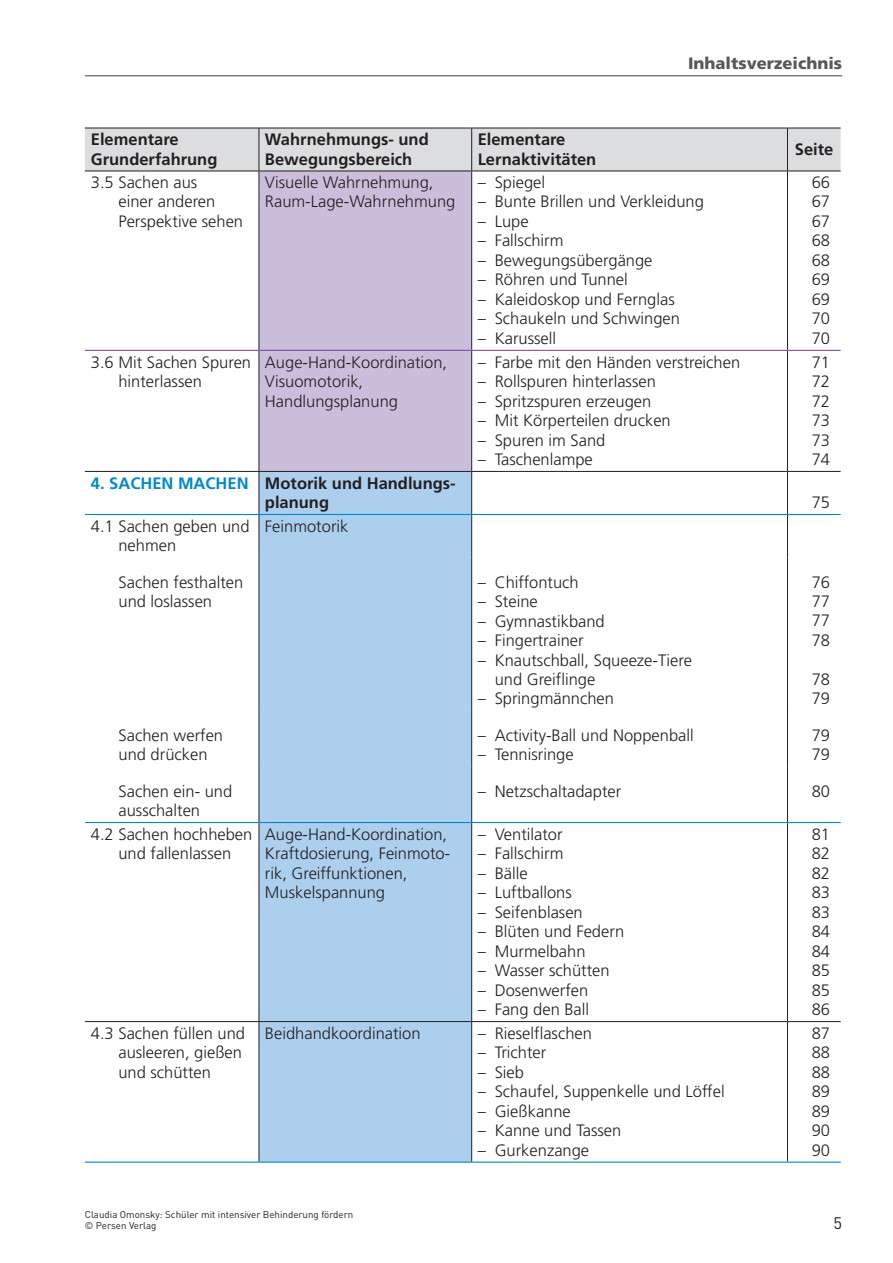
<style>
.page{position:relative;width:893px;height:1263px;background:#fff}
.page>*{position:absolute;margin:0;border:0;box-sizing:border-box;transform-origin:0 0}
.t1{font:300 16.5px/19.5px "Frutiger";color:#231f20}
.t2{font:700 16.5px/19.5px "Frutiger";color:#231f20}
.t3{font:900 16.5px "Frutiger";color:#57585a}
.t4{font:16.5px "DINOT";color:#231f20}
.t5{font:9.75px/11.2px "DINOT";color:#231f20}
.s1{color:#0089cf}
</style>
<div class="page">
<hr style="left:85px;top:75px;width:757px;height:1px;background:#57585a">
<div style="left:85px;top:129px;width:755px;height:42px;background:#dcdddf"></div>
<div style="left:259px;top:172px;width:212px;height:299px;background:#cbbedd"></div>
<div style="left:259px;top:472px;width:212px;height:690px;background:#accfed"></div>
<svg style="left:472px;top:472px;width:368px;height:549px"></svg>
<hr style="left:85px;top:128px;width:386px;height:1px;background:#231f20">
<hr style="left:258px;top:128px;width:1px;height:43px;background:#231f20">
<hr style="left:471px;top:128px;width:316px;height:1px;background:#231f20">
<hr style="left:471px;top:128px;width:1px;height:43px;background:#231f20">
<hr style="left:787px;top:128px;width:53px;height:1px;background:#231f20">
<hr style="left:787px;top:128px;width:1px;height:43px;background:#231f20">
<hr style="left:85px;top:171px;width:755px;height:1px;background:#231f20">
<hr style="left:258px;top:171px;width:1px;height:179px;background:#231f20">
<hr style="left:471px;top:171px;width:1px;height:179px;background:#231f20">
<hr style="left:787px;top:171px;width:1px;height:179px;background:#231f20">
<hr style="left:258px;top:351px;width:1px;height:120px;background:#231f20">
<hr style="left:471px;top:351px;width:1px;height:120px;background:#231f20">
<hr style="left:787px;top:351px;width:1px;height:120px;background:#231f20">
<hr style="left:85px;top:471px;width:386px;height:1px;background:#231f20">
<hr style="left:258px;top:472px;width:1px;height:42px;background:#231f20">
<hr style="left:471px;top:471px;width:316px;height:1px;background:#231f20">
<hr style="left:471px;top:472px;width:1px;height:42px;background:#231f20">
<hr style="left:787px;top:471px;width:53px;height:1px;background:#231f20">
<hr style="left:787px;top:472px;width:1px;height:42px;background:#231f20">
<hr style="left:258px;top:515px;width:1px;height:43px;background:#231f20">
<hr style="left:471px;top:515px;width:1px;height:43px;background:#231f20">
<hr style="left:787px;top:515px;width:1px;height:43px;background:#231f20">
<hr style="left:258px;top:558px;width:1px;height:153px;background:#231f20">
<hr style="left:471px;top:558px;width:1px;height:153px;background:#231f20">
<hr style="left:787px;top:558px;width:1px;height:153px;background:#231f20">
<hr style="left:258px;top:711px;width:1px;height:56px;background:#231f20">
<hr style="left:471px;top:711px;width:1px;height:56px;background:#231f20">
<hr style="left:787px;top:711px;width:1px;height:56px;background:#231f20">
<hr style="left:258px;top:767px;width:1px;height:55px;background:#231f20">
<hr style="left:471px;top:767px;width:1px;height:55px;background:#231f20">
<hr style="left:787px;top:767px;width:1px;height:55px;background:#231f20">
<hr style="left:258px;top:823px;width:1px;height:198px;background:#231f20">
<hr style="left:471px;top:823px;width:1px;height:198px;background:#231f20">
<hr style="left:787px;top:823px;width:1px;height:198px;background:#231f20">
<hr style="left:85px;top:1021px;width:386px;height:1px;background:#231f20">
<hr style="left:258px;top:1022px;width:1px;height:140px;background:#231f20">
<hr style="left:471px;top:1021px;width:316px;height:1px;background:#231f20">
<hr style="left:471px;top:1022px;width:1px;height:140px;background:#231f20">
<hr style="left:787px;top:1021px;width:53px;height:1px;background:#231f20">
<hr style="left:787px;top:1022px;width:1px;height:140px;background:#231f20">
<hr style="left:85px;top:350px;width:755px;height:1px;background:#7c51a1">
<hr style="left:85px;top:514px;width:755px;height:1px;background:#0089cf">
<hr style="left:85px;top:822px;width:755px;height:1px;background:#0089cf">
<hr style="left:85px;top:1162px;width:755px;height:1px;background:#0089cf">
<p class="t3" style="left:688px;top:56px;width:156px">Inhaltsverzeichnis</p>
<p class="t2" style="left:91px;top:131px;width:128px">Elementare<br>Grunderfahrung</p>
<p class="t2" style="left:265px;top:131px;width:165px">Wahrnehmungs- und<br>Bewegungsbereich</p>
<p class="t2" style="left:477px;top:131px;width:120px">Elementare<br>Lernaktivitäten</p>
<p class="t2" style="left:794px;top:141px;width:40px">Seite</p>
<p class="t1" style="left:118px;top:174px;width:126px;text-indent:-28px">3.5 Sachen aus<br>einer anderen<br>Perspektive sehen</p>
<p class="t1" style="left:265px;top:174px;width:192px">Visuelle Wahrnehmung,<br>Raum-Lage-Wahrnehmung</p>
<p class="t1" style="left:477px;top:174px;width:69px">– Spiegel</p>
<p class="t1" style="left:811px;top:174px;width:20px;text-align:justify">66<br>67<br>67<br>68<br>68<br>69<br>69<br>70<br>70</p>
<p class="t1" style="left:477px;top:193px;width:228px">– Bunte Brillen und Verkleidung</p>
<p class="t1" style="left:477px;top:213px;width:52px">– Lupe</p>
<p class="t1" style="left:477px;top:232px;width:87px">– Fallschirm</p>
<p class="t1" style="left:477px;top:252px;width:176px">– Bewegungsübergänge</p>
<p class="t1" style="left:477px;top:271px;width:152px">– Röhren und Tunnel</p>
<p class="t1" style="left:477px;top:291px;width:199px">– Kaleidoskop und Fernglas</p>
<p class="t1" style="left:477px;top:310px;width:204px">– Schaukeln und Schwingen</p>
<p class="t1" style="left:477px;top:330px;width:80px">– Karussell</p>
<p class="t1" style="left:118px;top:353px;width:134px;text-indent:-28px">3.6 Mit Sachen Spuren hinterlassen</p>
<p class="t1" style="left:265px;top:353px;width:184px">Auge-Hand-Koordination,<br>Visuomotorik,<br>Handlungsplanung</p>
<p class="t1" style="left:477px;top:353px;width:264px">– Farbe mit den Händen verstreichen</p>
<p class="t1" style="left:477px;top:373px;width:180px">– Rollspuren hinterlassen</p>
<p class="t1" style="left:477px;top:392px;width:175px">– Spritzspuren erzeugen</p>
<p class="t1" style="left:477px;top:412px;width:195px">– Mit Körperteilen drucken</p>
<p class="t1" style="left:477px;top:431px;width:129px">– Spuren im Sand</p>
<p class="t1" style="left:477px;top:451px;width:117px">– Taschenlampe</p>
<p class="t2" style="left:265px;top:474px;width:192px;text-indent:-174px"><span class="s1">4. SACHEN MACHEN</span> Motorik und Handlungs&shy;planung</p>
<p class="t1" style="left:118px;top:517px;width:133px;text-indent:-28px">4.1 Sachen geben und nehmen</p>
<p class="t1" style="left:265px;top:517px;width:85px">Feinmotorik</p>
<p class="t1" style="left:118px;top:573px;width:126px">Sachen festhalten und loslassen</p>
<p class="t1" style="left:477px;top:573px;width:103px">– Chiffontuch</p>
<p class="t1" style="left:477px;top:593px;width:62px">– Steine</p>
<p class="t1" style="left:477px;top:612px;width:129px">– Gymnastikband</p>
<p class="t1" style="left:477px;top:632px;width:107px">– Fingertrainer</p>
<p class="t1" style="left:494px;top:651px;width:199px;text-indent:-17px">– Knautschball, Squeeze-Tiere und Greiflinge</p>
<p class="t1" style="left:477px;top:690px;width:138px">– Springmännchen</p>
<p class="t1" style="left:118px;top:727px;width:106px">Sachen werfen und drücken</p>
<p class="t1" style="left:477px;top:727px;width:217px">– Activity-Ball und Noppenball</p>
<p class="t1" style="left:477px;top:746px;width:97px">– Tennisringe</p>
<p class="t1" style="left:811px;top:353px;width:20px;text-align:justify">71<br>72<br>72<br>73<br>73<br>74</p>
<p class="t1" style="left:811px;top:494px;width:20px">75</p>
<p class="t1" style="left:811px;top:573px;width:20px;text-align:justify">76<br>77<br>77<br>78</p>
<p class="t1" style="left:811px;top:671px;width:20px">78<br>79</p>
<p class="t1" style="left:811px;top:727px;width:20px">79<br>79</p>
<p class="t1" style="left:118px;top:782px;width:115px">Sachen ein- und ausschalten</p>
<p class="t1" style="left:477px;top:782px;width:145px">– Netzschaltadapter</p>
<p class="t1" style="left:811px;top:782px;width:20px">80</p>
<p class="t1" style="left:91px;top:826px;width:163px;text-align:center">4.2 Sachen hochheben und fallenlassen</p>
<p class="t1" style="left:265px;top:826px;width:187px">Auge-Hand-Koordination,<br>Kraftdosierung, Feinmoto&shy;rik, Greiffunktionen,<br>Muskelspannung</p>
<p class="t1" style="left:477px;top:826px;width:86px">– Ventilator</p>
<p class="t1" style="left:811px;top:825px;width:20px;text-align:justify">81<br>82<br>82<br>83<br>83<br>84<br>84<br>85<br>85<br>86</p>
<p class="t1" style="left:477px;top:845px;width:87px">– Fallschirm</p>
<p class="t1" style="left:477px;top:865px;width:52px">– Bälle</p>
<p class="t1" style="left:477px;top:884px;width:96px">– Luftballons</p>
<p class="t1" style="left:477px;top:904px;width:107px">– Seifenblasen</p>
<p class="t1" style="left:477px;top:923px;width:148px">– Blüten und Federn</p>
<p class="t1" style="left:477px;top:943px;width:109px">– Murmelbahn</p>
<p class="t1" style="left:477px;top:962px;width:133px">– Wasser schütten</p>
<p class="t1" style="left:477px;top:982px;width:112px">– Dosenwerfen</p>
<p class="t1" style="left:477px;top:1001px;width:113px">– Fang den Ball</p>
<p class="t1" style="left:118px;top:1025px;width:128px;text-indent:-28px">4.3 Sachen füllen und ausleeren, gießen und schütten</p>
<p class="t1" style="left:265px;top:1025px;width:157px">Beidhandkoordination</p>
<p class="t1" style="left:477px;top:1025px;width:116px">– Rieselflaschen</p>
<p class="t1" style="left:477px;top:1044px;width:70px">– Trichter</p>
<p class="t1" style="left:477px;top:1064px;width:48px">– Sieb</p>
<p class="t1" style="left:477px;top:1083px;width:248px">– Schaufel, Suppenkelle und Löffel</p>
<p class="t1" style="left:477px;top:1103px;width:95px">– Gießkanne</p>
<p class="t1" style="left:477px;top:1122px;width:145px">– Kanne und Tassen</p>
<p class="t1" style="left:477px;top:1142px;width:113px">– Gurkenzange</p>
<p class="t1" style="left:811px;top:1025px;width:20px;text-align:justify">87<br>88<br>88<br>89<br>89<br>90<br>90</p>
<p class="t5" style="left:85px;top:1210px;width:270px">Claudia Omonsky: Schüler mit intensiver Behinderung fördern © Persen Verlag</p>
<p class="t4" style="left:833px;top:1217px;width:10px">5</p>
</div>
